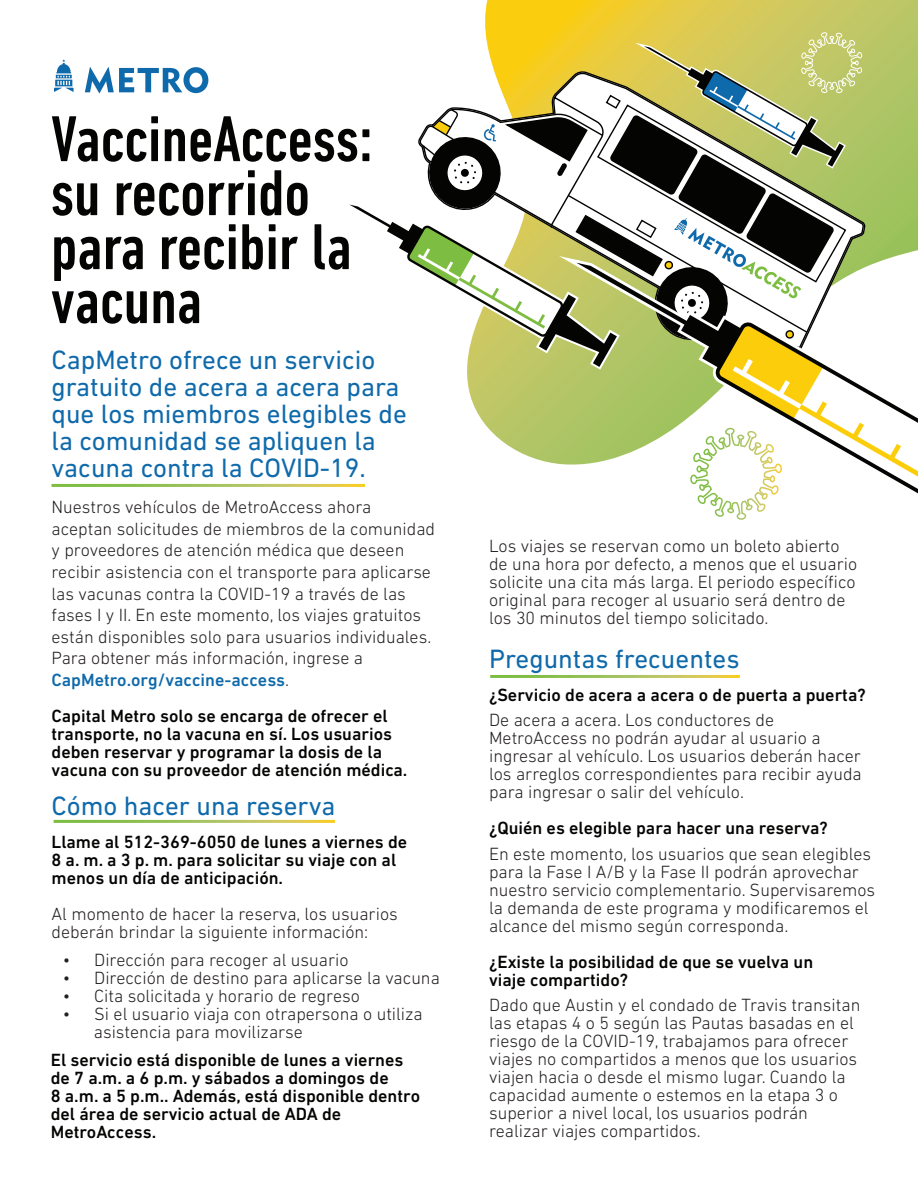
<style>
.page{position:relative;width:918px;height:1188px;background:#fff}
.page>*{position:absolute;margin:0;border:0;box-sizing:border-box;transform-origin:0 0}
.t1{font:500 condensed 66px/54px "DIN Next LT Pro";color:#040503}
.t2{font:27px/27px "DIN Next LT Pro";color:#0f6aab}
.t3{font:300 18px/18px "DIN Next LT Pro";color:#231f20}
.t4{font:500 18px/18px "DIN Next LT Pro";color:#040503}
.s1{font-weight:500;color:#0f6aab}
</style>
<div class="page">
<svg style="left:485px;top:0;width:433px;height:32px;background:#deca44"></svg>
<svg style="left:349px;top:32px;width:569px;height:488px"></svg>
<svg style="left:54px;top:59px;width:20px;height:33px"></svg>
<svg style="left:85px;top:67px;width:123px;height:26px"></svg>
<hr style="left:52px;top:484px;width:313px;height:3px;background:#fff">
<h1 class="t1" style="left:51px;top:112px;width:324px">VaccineAccess: su recorrido para recibir la vacuna</h1>
<h2 class="t2" style="left:52px;top:346px;width:357px">CapMetro ofrece un servicio gratuito de acera a acera para que los miembros elegibles de la comunidad se apliquen la vacuna contra la COVID-19.</h2>
<p class="t3" style="left:52px;top:496px;width:385px;line-height:21.6px">Nuestros vehículos de MetroAccess ahora aceptan solicitudes de miembros de la comunidad y proveedores de atención médica que deseen recibir asistencia con el transporte para aplicarse las vacunas contra la COVID-19 a través de las fases I y II. En este momento, los viajes gratuitos están disponibles solo para usuarios individuales.<br>Para obtener más información, ingrese a <span class="s1">CapMetro.org/vaccine-access</span>.</p>
<p class="t4" style="left:52px;top:707px;width:358px">Capital Metro solo se encarga de ofrecer el transporte, no la vacuna en sí. Los usuarios deben reservar y programar la dosis de la vacuna con su proveedor de atención médica.</p>
<h2 class="t2" style="left:52px;top:792px;width:285px">Cómo hacer una reserva</h2>
<p class="t4" style="left:52px;top:833px;width:357px">Llame al 512-369-6050 de lunes a viernes de<br>8 a. m. a 3 p. m. para solicitar su viaje con al menos un día de anticipación.</p>
<p class="t3" style="left:52px;top:905px;width:348px">Al momento de hacer la reserva, los usuarios deberán brindar la siguiente información:</p>
<p class="t3" style="left:63px;top:951px;width:287px">• Dirección para recoger al usuario</p>
<p class="t3" style="left:63px;top:969px;width:379px">• Dirección de destino para aplicarse la vacuna</p>
<p class="t3" style="left:63px;top:987px;width:299px">• Cita solicitada y horario de regreso</p>
<p class="t3" style="left:94px;top:1005px;width:331px;text-indent:-31px">• Si el usuario viaja con otrapersona o utiliza asistencia para movilizarse</p>
<p class="t4" style="left:51px;top:1050px;width:371px">El servicio está disponible de lunes a viernes de 7 a.m. a 6 p.m. y sábados a domingos de<br>8 a.m. a 5 p.m.. Además, está disponible dentro del área de servicio actual de ADA de MetroAccess.</p>
<p class="t3" style="left:489px;top:536px;width:370px">Los viajes se reservan como un boleto abierto de una hora por defecto, a menos que el usuario solicite una cita más larga. El periodo específico original para recoger al usuario será dentro de los 30 minutos del tiempo solicitado.</p>
<h2 class="t2" style="left:489px;top:645px;width:252px">Preguntas frecuentes</h2>
<p class="t4" style="left:489px;top:685px;width:378px">¿Servicio de acera a acera o de puerta a puerta?</p>
<p class="t3" style="left:489px;top:711px;width:374px">De acera a acera. Los conductores de MetroAccess no podrán ayudar al usuario a ingresar al vehículo. Los usuarios deberán hacer los arreglos correspondientes para recibir ayuda para ingresar o salir del vehículo.</p>
<p class="t4" style="left:489px;top:819px;width:340px">¿Quién es elegible para hacer una reserva?</p>
<p class="t3" style="left:489px;top:844px;width:388px">En este momento, los usuarios que sean elegibles para la Fase I A/B y la Fase II podrán aprovechar nuestro servicio complementario. Supervisaremos la demanda de este programa y modificaremos el alcance del mismo según corresponda.</p>
<p class="t4" style="left:489px;top:952px;width:326px">¿Existe la posibilidad de que se vuelva un viaje compartido?</p>
<p class="t3" style="left:489px;top:996px;width:373px">Dado que Austin y el condado de Travis transitan las etapas 4 o 5 según las Pautas basadas en el riesgo de la COVID-19, trabajamos para ofrecer viajes no compartidos a menos que los usuarios viajen hacia o desde el mismo lugar. Cuando la capacidad aumente o estemos en la etapa 3 o superior a nivel local, los usuarios podrán realizar viajes compartidos.</p>
</div>
